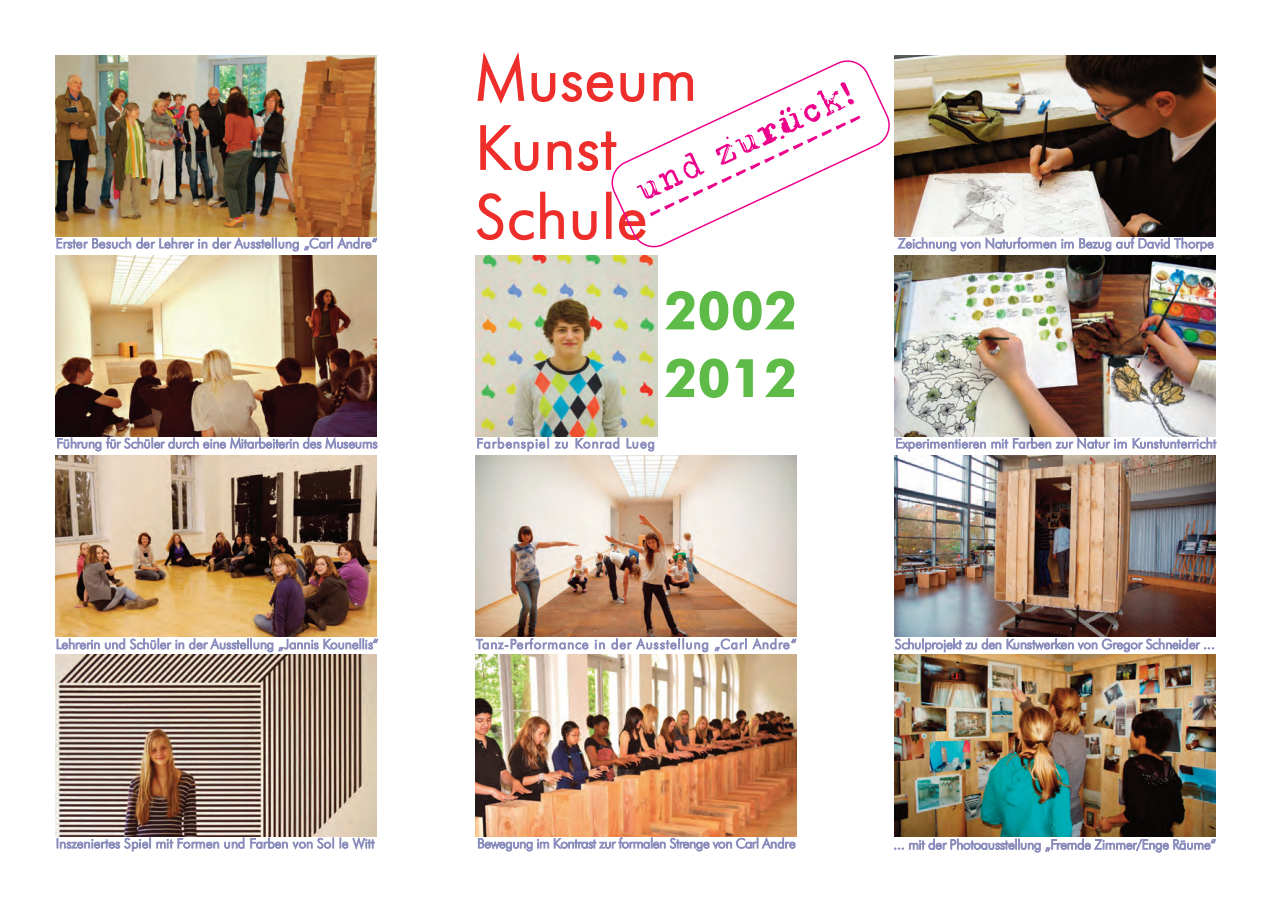
<style>
.page{position:relative;width:1272px;height:902px;background:#fff}
.page>*{position:absolute;margin:0;border:0;box-sizing:border-box;transform-origin:0 0}
.t1{font:300 60px/69px "Futura BT";letter-spacing:.025em;color:#ee2e2b}
.t2{font:700 53.25px/67.5px "Futura BT";color:#5fbb47}
.t3{font:42px "Type Ra";color:#ed028c}
.t4{font:300 13.5px "Futura BT";color:#8a8cbc}
.t5{font:300 13.5px "Futura BT";letter-spacing:-.025em;color:#8a8cbc}
.t6{font:300 13.5px "Futura BT";letter-spacing:.065em;color:#8a8cbc}
.t7{font:300 13.5px "Futura BT";letter-spacing:.06em;color:#8a8cbc}
</style>
<div class="page">
<img style="left:56px;top:55px;width:320px;height:182px">
<img style="left:56px;top:255px;width:320px;height:181px">
<img style="left:56px;top:455px;width:320px;height:181px">
<img style="left:476px;top:255px;width:181px;height:181px">
<img style="left:56px;top:655px;width:320px;height:181px">
<img style="left:894px;top:55px;width:321px;height:182px">
<img style="left:894px;top:255px;width:321px;height:181px">
<img style="left:476px;top:455px;width:321px;height:181px">
<img style="left:476px;top:655px;width:321px;height:181px">
<img style="left:894px;top:455px;width:321px;height:181px">
<img style="left:894px;top:655px;width:321px;height:181px">
<svg style="left:611px;top:60px;width:279px;height:188px"></svg>
<p class="t4" style="left:56px;top:235px;width:323px">Erster Besuch der Lehrer in der Ausstellung „Carl Andre“</p>
<p class="t4" style="left:57px;top:435px;width:322px">Führung für Schüler durch eine Mitarbeiterin des Museums</p>
<h1 class="t1" style="left:476px;top:45px;width:222px">Museum<br>Kunst</h1>
<h3 class="t3" style="left:627px;top:166px;width:236px;rotate:-25deg">und zurück!</h3>
<h3 class="t3" style="left:638px;top:188px;width:235px;rotate:-25deg">---------------</h3>
<h1 class="t1" style="left:476px;top:183px;width:173px">Schule</h1>
<h2 class="t2" style="left:664px;top:277px;width:135px">2002<br>2012</h2>
<p class="t7" style="left:476px;top:435px;width:180px">Farbenspiel zu Konrad Lueg</p>
<p class="t4" style="left:897px;top:235px;width:317px">Zeichnung von Naturformen im Bezug auf David Thorpe</p>
<p class="t4" style="left:895px;top:435px;width:322px">Experimentieren mit Farben zur Natur im Kunstunterricht</p>
<p class="t4" style="left:56px;top:636px;width:324px">Lehrerin und Schüler in der Ausstellung „Jannis Kounellis“</p>
<p class="t6" style="left:476px;top:636px;width:322px">Tanz-Performance in der Ausstellung „Carl Andre“</p>
<p class="t4" style="left:894px;top:636px;width:322px">Schulprojekt zu den Kunstwerken von Gregor Schneider ...</p>
<p class="t4" style="left:56px;top:835px;width:320px">Inszeniertes Spiel mit Formen und Farben von Sol le Witt</p>
<p class="t5" style="left:477px;top:835px;width:320px">Bewegung im Kontrast zur formalen Strenge von Carl Andre</p>
<p class="t4" style="left:893px;top:836px;width:324px">... mit der Photoausstellung „Fremde Zimmer/Enge Räume“</p>
</div>
